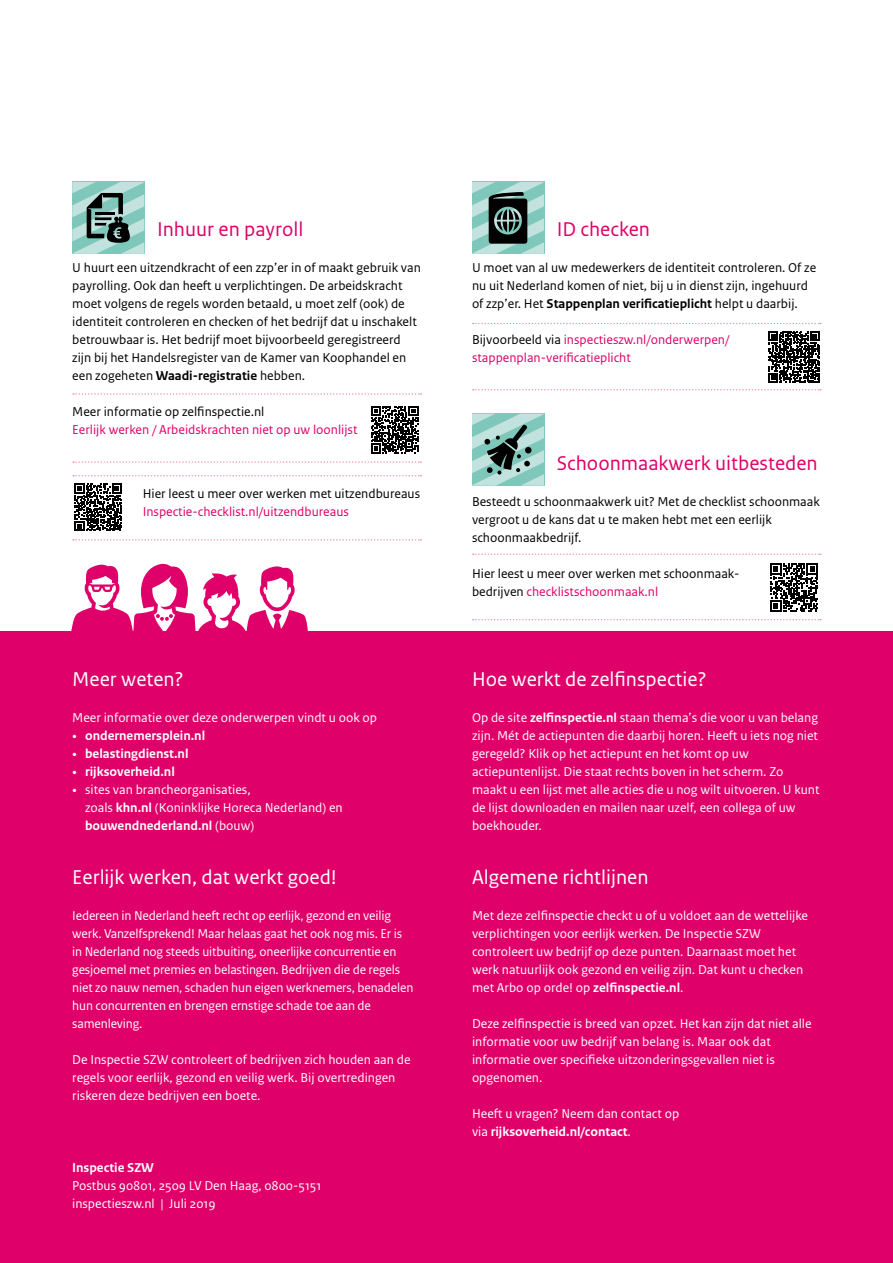
<style>
.page{position:relative;width:893px;height:1263px;background:#fff}
.page>*{position:absolute;margin:0;border:0;box-sizing:border-box;transform-origin:0 0}
._05_RO_Alineakop_WEB{font:21px "Rijksoverheid Sans Text";color:#fff}
._05_RO_Alineakop_WEB-2{font:21px "Rijksoverheid Sans Text";color:#df0069}
._10_RO_Broodtekst_WE{font:13.5px/18px "Rijksoverheid Sans Text";color:#fff}
._10_RO_Broodtekst_WE-2{font:13.5px/18px "Rijksoverheid Sans Text";color:#000}
._10_RO_Broodtekst{font:13.5px/18px "Rijksoverheid Sans Text";color:#df0069}
._10_RO_Broodtekst-2{font:13.5px/18px "Rijksoverheid Sans Text";color:#000}
._10_RO_Broodtekst_WE-3{font:700 13.5px "Rijksoverheid Sans Text";color:#fff}
.s1{font-weight:700}
.s2{font-family:"Rijksoverheid Serif";font-weight:400}
.s3{font-family:"Rijksoverheid Serif"}
.s4{color:#000}
.s5{color:#df0069}
.s6{font-weight:400}
</style>
<div class="page">
<div style="left:0;top:631px;width:893px;height:632px;background:#df0069"></div>
<svg style="left:71px;top:563px;width:237px;height:68px"></svg>
<svg style="left:72px;top:182px;width:72px;height:72px;background:#81aca4"></svg>
<hr style="left:95px;top:212px;width:20px;height:3px;background:#000">
<svg style="left:472px;top:182px;width:72px;height:72px;background:#719790"></svg>
<svg style="left:472px;top:414px;width:72px;height:72px;background:#88b5ad"></svg>
<svg style="left:371px;top:406px;width:47px;height:48px"></svg>
<svg style="left:74px;top:484px;width:48px;height:47px"></svg>
<svg style="left:73px;top:461px;width:348px;height:2px"></svg>
<svg style="left:73px;top:539px;width:348px;height:1px"></svg>
<svg style="left:73px;top:393px;width:348px;height:2px"></svg>
<svg style="left:73px;top:475px;width:348px;height:1px"></svg>
<svg style="left:768px;top:331px;width:52px;height:52px"></svg>
<svg style="left:770px;top:563px;width:48px;height:49px"></svg>
<svg style="left:473px;top:389px;width:348px;height:1px"></svg>
<svg style="left:473px;top:619px;width:348px;height:1px"></svg>
<svg style="left:473px;top:323px;width:348px;height:1px"></svg>
<svg style="left:473px;top:553px;width:348px;height:2px"></svg>
<p class="_05_RO_Alineakop_WEB-2" style="left:157px;top:217px;width:148px">Inhuur en payroll</p>
<p class="_10_RO_Broodtekst_WE-2" style="left:72px;top:259px;width:350px">U huurt een uitzendkracht of een zzp’er in of maakt gebruik van payrolling. Ook dan heeft u verplichtingen. De arbeidskracht moet volgens de regels worden betaald, u moet zelf (ook) de identiteit controleren en checken of het bedrijf dat u inschakelt betrouwbaar is. Het bedrijf moet bijvoorbeeld geregistreerd zijn bij het Handelsregister van de Kamer van Koophandel en een zogeheten <span class="s1">Waadi-registratie</span> hebben.</p>
<p class="_10_RO_Broodtekst-2" style="left:72px;top:403px;width:194px">Meer informatie op zelfinspectie.nl</p>
<p class="_10_RO_Broodtekst" style="left:72px;top:421px;width:287px">Eerlijk werken / Arbeidskrachten niet op uw loonlijst</p>
<p class="_10_RO_Broodtekst-2" style="left:143px;top:485px;width:279px">Hier leest u meer over werken met uitzendbureaus</p>
<p class="_10_RO_Broodtekst" style="left:143px;top:503px;width:208px">Inspectie-checklist.nl/uitzendbureaus</p>
<p class="_05_RO_Alineakop_WEB" style="left:72px;top:667px;width:113px">Meer weten?</p>
<p class="_10_RO_Broodtekst_WE" style="left:72px;top:709px;width:306px">Meer informatie over deze onderwerpen vindt u ook op</p>
<p class="_10_RO_Broodtekst_WE-3" style="left:72px;top:728px;width:134px"><span class="s2">•</span> ondernemersplein.nl</p>
<p class="_10_RO_Broodtekst_WE-3" style="left:72px;top:746px;width:118px"><span class="s2">•</span> belastingdienst.nl</p>
<p class="_10_RO_Broodtekst_WE-3" style="left:72px;top:764px;width:104px"><span class="s2">•</span> rijksoverheid.nl</p>
<p class="_10_RO_Broodtekst_WE" style="left:85px;top:781px;width:259px;text-indent:-13px"><span class="s3">•</span> sites van brancheorganisaties,<br>zoals <span class="s1">khn.nl</span> (Koninklijke Horeca Nederland) en <span class="s1">bouwendnederland.nl</span> (bouw)</p>
<p class="_05_RO_Alineakop_WEB" style="left:72px;top:865px;width:266px">Eerlijk werken, dat werkt goed!</p>
<p class="_10_RO_Broodtekst_WE" style="left:72px;top:907px;width:343px">Iedereen in Nederland heeft recht op eerlijk, gezond en veilig werk. Vanzelfsprekend! Maar helaas gaat het ook nog mis. Er is in Nederland nog steeds uitbuiting, oneerlijke concurrentie en gesjoemel met premies en belastingen. Bedrijven die de regels niet zo nauw nemen, schaden hun eigen werknemers, benadelen hun concurrenten en brengen ernstige schade toe aan de samenleving.</p>
<p class="_10_RO_Broodtekst_WE" style="left:72px;top:1051px;width:340px">De Inspectie SZW controleert of bedrijven zich houden aan de regels voor eerlijk, gezond en veilig werk. Bij overtredingen riskeren deze bedrijven een boete.</p>
<p class="_10_RO_Broodtekst_WE-3" style="left:72px;top:1160px;width:83px">Inspectie SZW</p>
<p class="_10_RO_Broodtekst_WE" style="left:72px;top:1177px;width:251px">Postbus 90801, 2509 LV Den Haag, 0800-5151 inspectieszw.nl | Juli 2019</p>
<p class="_05_RO_Alineakop_WEB-2" style="left:557px;top:217px;width:95px">ID checken</p>
<p class="_10_RO_Broodtekst_WE-2" style="left:472px;top:259px;width:346px">U moet van al uw medewerkers de identiteit controleren. Of ze nu uit Nederland komen of niet, bij u in dienst zijn, ingehuurd of zzp’er. Het <span class="s1">Stappenplan verificatieplicht</span> helpt u daarbij.</p>
<p class="_10_RO_Broodtekst" style="left:472px;top:331px;width:259px"><span class="s4">Bijvoorbeeld via</span> inspectieszw.nl/onderwerpen/ stappenplan-verificatieplicht</p>
<p class="_05_RO_Alineakop_WEB-2" style="left:557px;top:451px;width:262px">Schoonmaakwerk uitbesteden</p>
<p class="_10_RO_Broodtekst_WE-2" style="left:472px;top:493px;width:349px">Besteedt u schoonmaakwerk uit? Met de checklist schoonmaak vergroot u de kans dat u te maken hebt met een eerlijk schoonmaakbedrijf.</p>
<p class="_10_RO_Broodtekst-2" style="left:472px;top:565px;width:267px">Hier leest u meer over werken met schoonmaak&shy;bedrijven <span class="s5">checklistschoonmaak.nl</span></p>
<p class="_05_RO_Alineakop_WEB" style="left:472px;top:667px;width:236px">Hoe werkt de zelfinspectie?</p>
<p class="_10_RO_Broodtekst_WE" style="left:472px;top:709px;width:349px">Op de site <span class="s1">zelfinspectie.nl</span> staan thema’s die voor u van belang zijn. Mét de actiepunten die daarbij horen. Heeft u iets nog niet geregeld? Klik op het actiepunt en het komt op uw actiepuntenlijst. Die staat rechts boven in het scherm. Zo maakt u een lijst met alle acties die u nog wilt uitvoeren. U kunt de lijst downloaden en mailen naar uzelf, een collega of uw boekhouder.</p>
<p class="_05_RO_Alineakop_WEB" style="left:472px;top:865px;width:178px">Algemene richtlijnen</p>
<p class="_10_RO_Broodtekst_WE" style="left:472px;top:907px;width:338px">Met deze zelfinspectie checkt u of u voldoet aan de wettelijke verplichtingen voor eerlijk werken. De Inspectie SZW controleert uw bedrijf op deze punten. Daarnaast moet het werk natuurlijk ook gezond en veilig zijn. Dat kunt u checken met Arbo op orde! op <span class="s1">zelfinspectie.nl</span>.</p>
<p class="_10_RO_Broodtekst_WE" style="left:472px;top:1015px;width:341px">Deze zelfinspectie is breed van opzet. Het kan zijn dat niet alle informatie voor uw bedrijf van belang is. Maar ook dat informatie over specifieke uitzonderingsgevallen niet is opgenomen.</p>
<p class="_10_RO_Broodtekst_WE" style="left:472px;top:1105px;width:209px">Heeft u vragen? Neem dan contact op</p>
<p class="_10_RO_Broodtekst_WE-3" style="left:472px;top:1124px;width:160px"><span class="s6">via</span> rijksoverheid.nl/contact<span class="s6">.</span></p>
</div>
